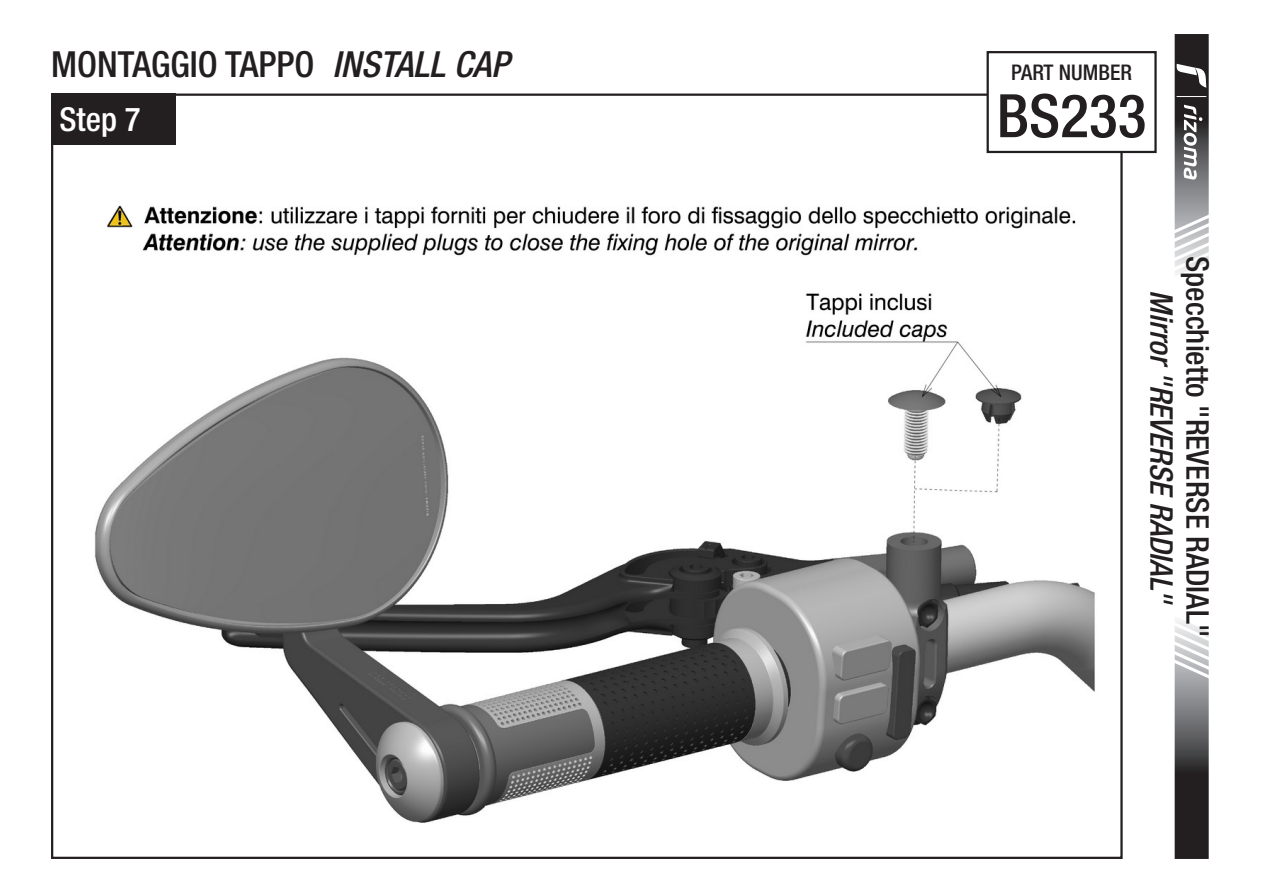
<style>
.page{position:relative;width:1263px;height:893px;background:#fff}
.page>*{position:absolute;margin:0;border:0;box-sizing:border-box;transform-origin:0 0}
.t1{font:500 condensed 60px "Helvetica Neue LT Std";color:#231f20}
.t2{font:500 condensed 36px "Helvetica Neue LT Std";color:#231f20}
.t3{font:500 condensed 33px "Helvetica Neue LT Std";color:#fff}
.t4{font:500 condensed 31.2px "Helvetica Neue LT Std";color:#231f20}
.t5{font:italic 500 condensed 31.2px "Helvetica Neue LT Std";color:#231f20}
.t6{font:500 condensed 21.6px "Helvetica Neue LT Std";color:#231f20}
.s1{font-style:italic}
</style>
<div class="page">
<img style="left:94px;top:104px;width:1019px;height:719px">
<div style="left:51px;top:94px;width:124px;height:51px;background:#231f20"></div>
<svg style="left:1174px;top:620px;width:35px;height:239px;background:#706f70"></svg>
<svg style="left:1174px;top:34px;width:35px;height:240px"></svg>
<div style="left:988px;top:52px;width:167px;height:100px;background:#fff"></div>
<div style="left:986px;top:51px;width:171px;height:102px;border:2px solid #231f20"></div>
<p class="t2" style="left:51px;top:42px;width:460px">MONTAGGIO TAPPO <span class="s1">INSTALL CAP</span></p>
<p class="t3" style="left:60px;top:99px;width:83px">Step 7</p>
<p class="t6" style="left:1011px;top:59px;width:122px">PART NUMBER</p>
<h1 class="t1" style="left:997px;top:80px;width:151px">BS233</h1>
<p class="t4" style="left:1216px;top:256px;width:382px;rotate:90deg">Specchietto "REVERSE RADIAL"</p>
<p class="t5" style="left:1180px;top:290px;width:316px;rotate:90deg">Mirror "REVERSE RADIAL"</p>
</div>
